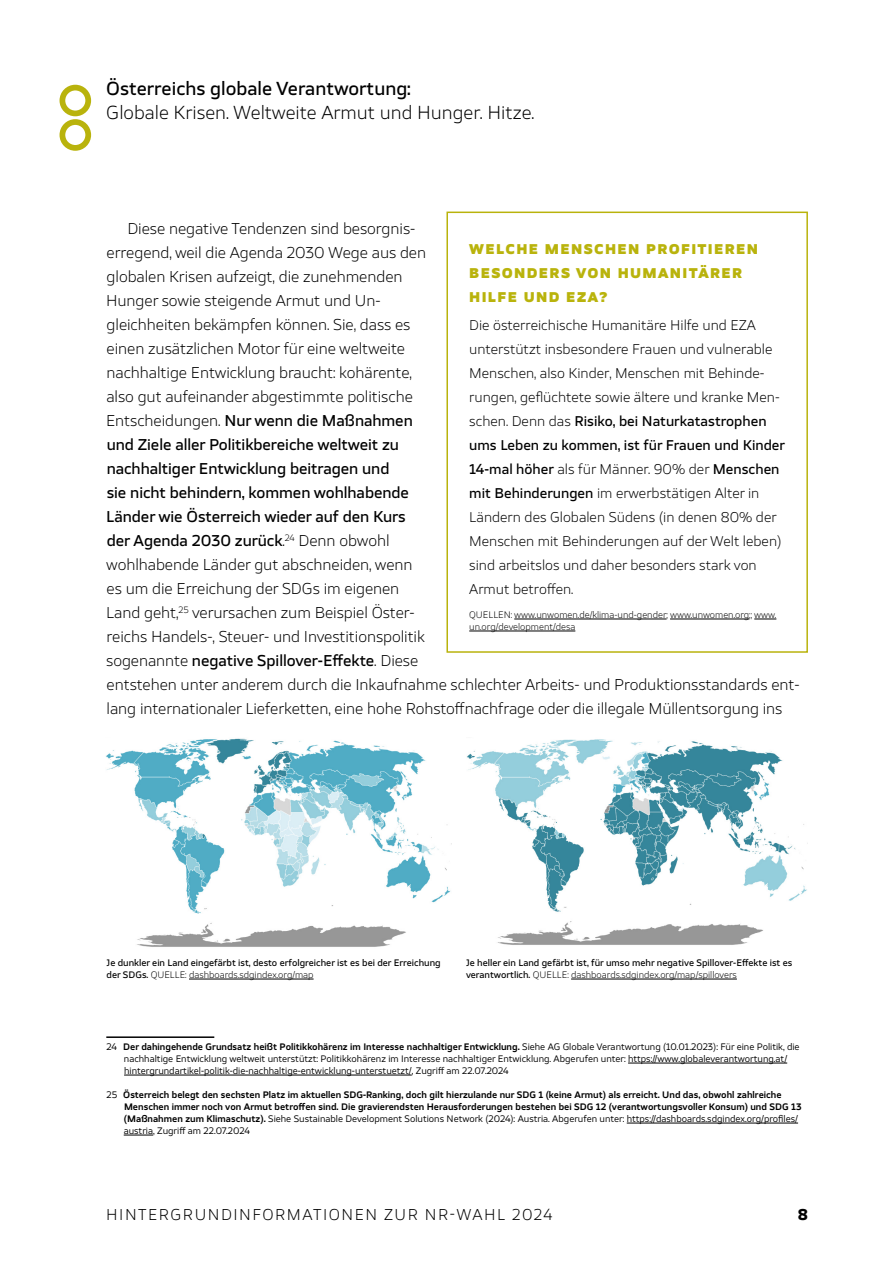
<style>
.page{position:relative;width:893px;height:1263px;background:#fff}
.page>*{position:absolute;margin:0;border:0;box-sizing:border-box;transform-origin:0 0}
.t1{font:300 18px "TT Severs";color:#000}
.t2{font:500 18px "TT Severs";color:#000}
._2_Text_Einzug_links{font:300 15px/24px "TT Severs";letter-spacing:-.005em;color:#000}
._2_Text_Einzug_links-2{font:300 15px "TT Severs";letter-spacing:.1em;color:#000}
.t3{font:700 15px "TT Severs";color:#000}
.t4{font:300 13.5px/24px "TT Severs";color:#000}
.t5{font:900 13.5px "TT Severs";letter-spacing:.1em;color:#b9b30c}
._3_Fussnote{font:600 9px/12px "TT Severs";color:#000}
._3_Fussnote-2{font:9px/12px "TT Severs";color:#000}
._3_Bildunterschrift{font:500 9px/12px "TT Severs";color:#000}
.t6{font:300 9px/12px "TT Severs";color:#000}
.s1{font-weight:500}
.s2{font-weight:300}
.s3{font-weight:600}
.s4{font-weight:400}
</style>
<div class="page">
<div style="left:60px;top:85px;width:31px;height:31px;border:6px solid #b9b30c;border-radius:50%"></div>
<div style="left:60px;top:119px;width:31px;height:32px;border:6px solid #b9b30c;border-radius:50%"></div>
<hr style="left:106px;top:1036px;width:108px;height:2px;background:#000">
<hr style="left:628px;top:1063px;width:159px;height:1px;background:#000">
<hr style="left:124px;top:1075px;width:288px;height:1px;background:#000">
<hr style="left:627px;top:1123px;width:171px;height:1px;background:#000">
<svg style="left:124px;top:1135px;width:29px;height:1px"></svg>
<hr style="left:514px;top:619px;width:152px;height:1px;background:#000">
<hr style="left:670px;top:619px;width:79px;height:1px;background:#000">
<svg style="left:754px;top:619px;width:22px;height:1px"></svg>
<hr style="left:469px;top:631px;width:106px;height:1px;background:#000">
<div style="left:446px;top:212px;width:362px;height:441px;border:2px solid #b9b30c"></div>
<img style="left:467px;top:739px;width:340px;height:206px">
<hr style="left:189px;top:979px;width:125px;height:1px;background:#000">
<hr style="left:571px;top:979px;width:166px;height:1px;background:#000">
<img style="left:106px;top:738px;width:346px;height:209px">
<p class="t2" style="left:106px;top:77px;width:306px">Österreichs globale Verantwortung:</p>
<p class="t1" style="left:106px;top:101px;width:430px">Globale Krisen. Weltweite Armut und Hunger. Hitze.</p>
<p class="_2_Text_Einzug_links" style="left:106px;top:216px;width:695px;text-indent:21px">Diese negative Tendenzen sind besorgnis-<br>erregend, weil die Agenda 2030 Wege aus den<br>globalen Krisen aufzeigt, die zunehmenden<br>Hunger sowie steigende Armut und Un-<br>gleichheiten bekämpfen können. Sie, dass es<br>einen zusätzlichen Motor für eine weltweite<br>nachhaltige Entwicklung braucht: kohärente,<br>also gut aufeinander abgestimmte politische<br>Entscheidungen. <span class="s1">Nur wenn die Maßnahmen<br>und Ziele aller Politikbereiche weltweit zu<br>nachhaltiger Entwicklung beitragen und<br>sie nicht behindern, kommen wohlhabende<br>Länder wie Österreich wieder auf den Kurs<br>der Agenda 2030 zurück</span>.<sup>24</sup> Denn obwohl<br>wohlhabende Länder gut abschneiden, wenn<br>es um die Erreichung der SDGs im eigenen<br>Land geht,<sup>25</sup> verursachen zum Beispiel Öster-<br>reichs Handels-, Steuer- und Investitionspolitik<br>sogenannte <span class="s1">negative Spillover-Effekte</span>. Diese<br>entstehen unter anderem durch die Inkaufnahme schlechter Arbeits- und Produktionsstandards ent&shy;lang internationaler Lieferketten, eine hohe Rohstoffnachfrage oder die illegale Müllentsorgung ins</p>
<p class="t5" style="left:469px;top:239px;width:290px">WELCHE MENSCHEN PROFITIEREN</p>
<p class="t5" style="left:469px;top:263px;width:274px">BESONDERS VON HUMANITÄRER</p>
<p class="t5" style="left:469px;top:287px;width:140px">HILFE UND EZA?</p>
<p class="t4" style="left:469px;top:313px;width:317px">Die österreichische Humanitäre Hilfe und EZA unterstützt insbesondere Frauen und vulnerable Menschen, also Kinder, Menschen mit Behinde&shy;rungen, geflüchtete sowie ältere und kranke Men&shy;schen. Denn das <span class="s1">Risiko, bei Naturkatastrophen ums Leben zu kommen, ist für Frauen und Kinder 14-mal höher</span> als für Männer. 90% der <span class="s1">Menschen mit Behinderungen</span> im erwerbstätigen Alter in Ländern des Globalen Südens (in denen 80% der Menschen mit Behinderungen auf der Welt leben) sind arbeitslos und daher besonders stark von Armut betroffen.</p>
<p class="t6" style="left:469px;top:609px;width:309px">QUELLEN: www.unwomen.de/klima-und-gender; www.unwomen.org;; www. un.org/development/desa</p>
<p class="_3_Bildunterschrift" style="left:107px;top:957px;width:336px">Je dunkler ein Land eingefärbt ist, desto erfolgreicher ist es bei der Erreichung der SDGs. <span class="s2">QUELLE: dashboards.sdgindex.org/map</span></p>
<p class="_3_Bildunterschrift" style="left:466px;top:957px;width:328px">Je heller ein Land gefärbt ist, für umso mehr negative Spillover-Effekte ist es verantwortlich. <span class="s2">QUELLE: dashboards.sdgindex.org/map/spillovers</span></p>
<p class="_3_Fussnote-2" style="left:124px;top:1041px;width:677px;text-indent:-17px">24 <span class="s3">Der dahingehende Grundsatz heißt Politikkohärenz im Interesse nachhaltiger Entwicklung.</span> Siehe AG Globale Verantwortung (10.01.2023): Für eine Politik, die nachhaltige Entwicklung weltweit unterstützt: Politikkohärenz im Interesse nachhaltiger Entwicklung. Abgerufen unter: https://www.globaleverantwortung.at/ hintergrundartikel-politik-die-nachhaltige-entwicklung-unterstuetzt/, Zugriff am 22.07.2024</p>
<p class="_3_Fussnote" style="left:124px;top:1089px;width:679px;text-indent:-17px"><span class="s4">25</span> Österreich belegt den sechsten Platz im aktuellen SDG-Ranking, doch gilt hierzulande nur SDG 1 (keine Armut) als erreicht. Und das, obwohl zahlreiche Menschen immer noch von Armut betroffen sind. Die gravierendsten Herausforderungen bestehen bei SDG 12 (verantwortungsvoller Konsum) und SDG 13 (Maßnahmen zum Klimaschutz). <span class="s4">Siehe Sustainable Development Solutions Network (2024): Austria. Abgerufen unter: https://dashboards.sdgindex.org/profiles/ austria, Zugriff am 22.07.2024</span></p>
<p class="_2_Text_Einzug_links-2" style="left:106px;top:1205px;width:448px">HINTERGRUNDINFORMATIONEN ZUR NR-WAHL 2024</p>
<p class="t3" style="left:798px;top:1205px;width:12px">8</p>
</div>
